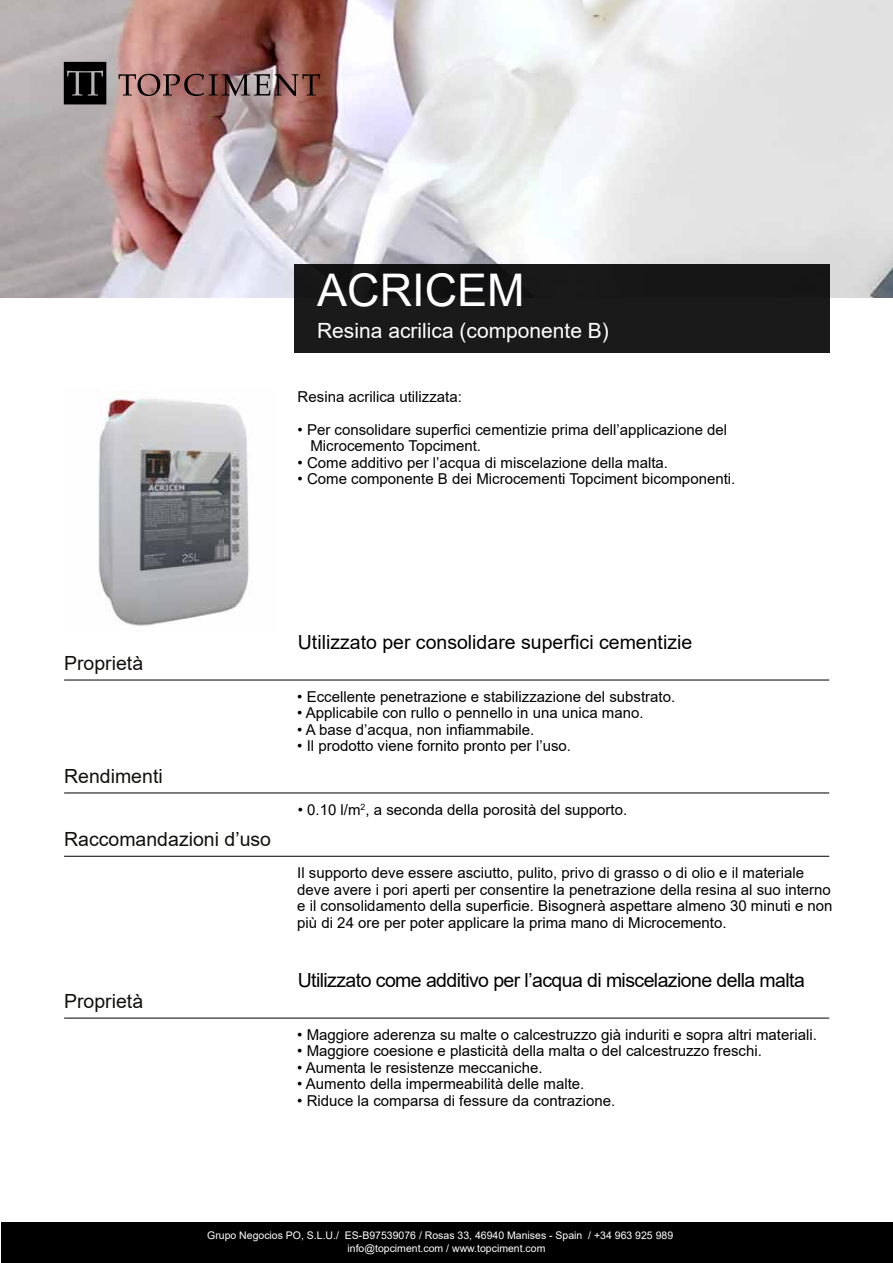
<style>
.page{position:relative;width:893px;height:1263px;background:#fff}
.page>*{position:absolute;margin:0;border:0;box-sizing:border-box;transform-origin:0 0}
.t1{font:45px "Arial";color:#fff}
.t2{font:21px "Arial";color:#fff}
.t3{font:19.5px "Arial";letter-spacing:-.03em;color:#000}
.t4{font:19.5px "Arial";color:#12110c}
.t5{font:19.5px "Arial";color:#000}
.t6{font:15px/16.5px "Arial";color:#000}
.t7{font:10.5px "Arial";color:#fff}
</style>
<div class="page">
<div style="left:1px;top:1222px;width:892px;height:41px;background:#000"></div>
<img style="left:98px;top:399px;width:154px;height:227px">
<img style="left:1px;top:0;width:892px;height:298px">
<div style="left:294px;top:264px;width:535px;height:88px;background:#1a1a1a"></div>
<svg style="left:118px;top:74px;width:202px;height:22px;background:#835f5b"></svg>
<svg style="left:64px;top:62px;width:42px;height:42px;background:#171717"></svg>
<hr style="left:64px;top:680px;width:765px;height:1px;background:#000">
<hr style="left:64px;top:792px;width:765px;height:1px;background:#000">
<hr style="left:64px;top:856px;width:765px;height:1px;background:#000">
<hr style="left:64px;top:1018px;width:765px;height:1px;background:#000">
<h1 class="t1" style="left:317px;top:259px;width:209px">ACRICEM</h1>
<h2 class="t2" style="left:317px;top:316px;width:293px">Resina acrilica (componente B)</h2>
<p class="t6" style="left:298px;top:388px;width:166px">Resina acrilica utilizzata:</p>
<p class="t6" style="left:310px;top:421px;width:418px;text-indent:-13px">• Per consolidare superfici cementizie prima dell’applicazione del<br>Microcemento Topciment.</p>
<p class="t6" style="left:298px;top:454px;width:372px">• Come additivo per l’acqua di miscelazione della malta.</p>
<p class="t6" style="left:298px;top:471px;width:439px">• Come componente B dei Microcementi Topciment bicomponenti.</p>
<h3 class="t4" style="left:64px;top:649px;width:81px">Proprietà</h3>
<h3 class="t4" style="left:64px;top:762px;width:100px">Rendimenti</h3>
<h3 class="t4" style="left:64px;top:825px;width:208px">Raccomandazioni d’uso</h3>
<h3 class="t4" style="left:64px;top:987px;width:81px">Proprietà</h3>
<h3 class="t5" style="left:298px;top:629px;width:396px">Utilizzato per consolidare superfici cementizie</h3>
<p class="t6" style="left:297px;top:688px;width:379px">• Eccellente penetrazione e stabilizzazione del substrato.</p>
<p class="t6" style="left:297px;top:705px;width:348px">• Applicabile con rullo o pennello in una unica mano.</p>
<p class="t6" style="left:297px;top:721px;width:239px">• A base d’acqua, non infiammabile.</p>
<p class="t6" style="left:297px;top:738px;width:275px">• Il prodotto viene fornito pronto per l’uso.</p>
<p class="t6" style="left:298px;top:801px;width:331px">• 0.10 l/m<sup>2</sup>, a seconda della porosità del supporto.</p>
<p class="t6" style="left:297px;top:864px;width:537px">Il supporto deve essere asciutto, pulito, privo di grasso o di olio e il materiale deve avere i pori aperti per consentire la penetrazione della resina al suo interno e il consolidamento della superficie. Bisognerà aspettare almeno 30 minuti e non più di 24 ore per poter applicare la prima mano di Microcemento.</p>
<h3 class="t3" style="left:298px;top:967px;width:509px">Utilizzato come additivo per l’acqua di miscelazione della malta</h3>
<p class="t6" style="left:297px;top:1026px;width:521px">• Maggiore aderenza su malte o calcestruzzo già induriti e sopra altri materiali.</p>
<p class="t6" style="left:297px;top:1043px;width:466px">• Maggiore coesione e plasticità della malta o del calcestruzzo freschi.</p>
<p class="t6" style="left:297px;top:1059px;width:247px">• Aumenta le resistenze meccaniche.</p>
<p class="t6" style="left:297px;top:1076px;width:289px">• Aumento della impermeabilità delle malte.</p>
<p class="t6" style="left:297px;top:1092px;width:319px">• Riduce la comparsa di fessure da contrazione.</p>
<p class="t7" style="left:207px;top:1227px;width:468px">Grupo Negocios PO, S.L.U./ ES-B97539076 / Rosas 33, 46940 Manises - Spain / +34 963 925 989</p>
<p class="t7" style="left:347px;top:1240px;width:199px">info@topciment.com / www.topciment.com</p>
</div>
